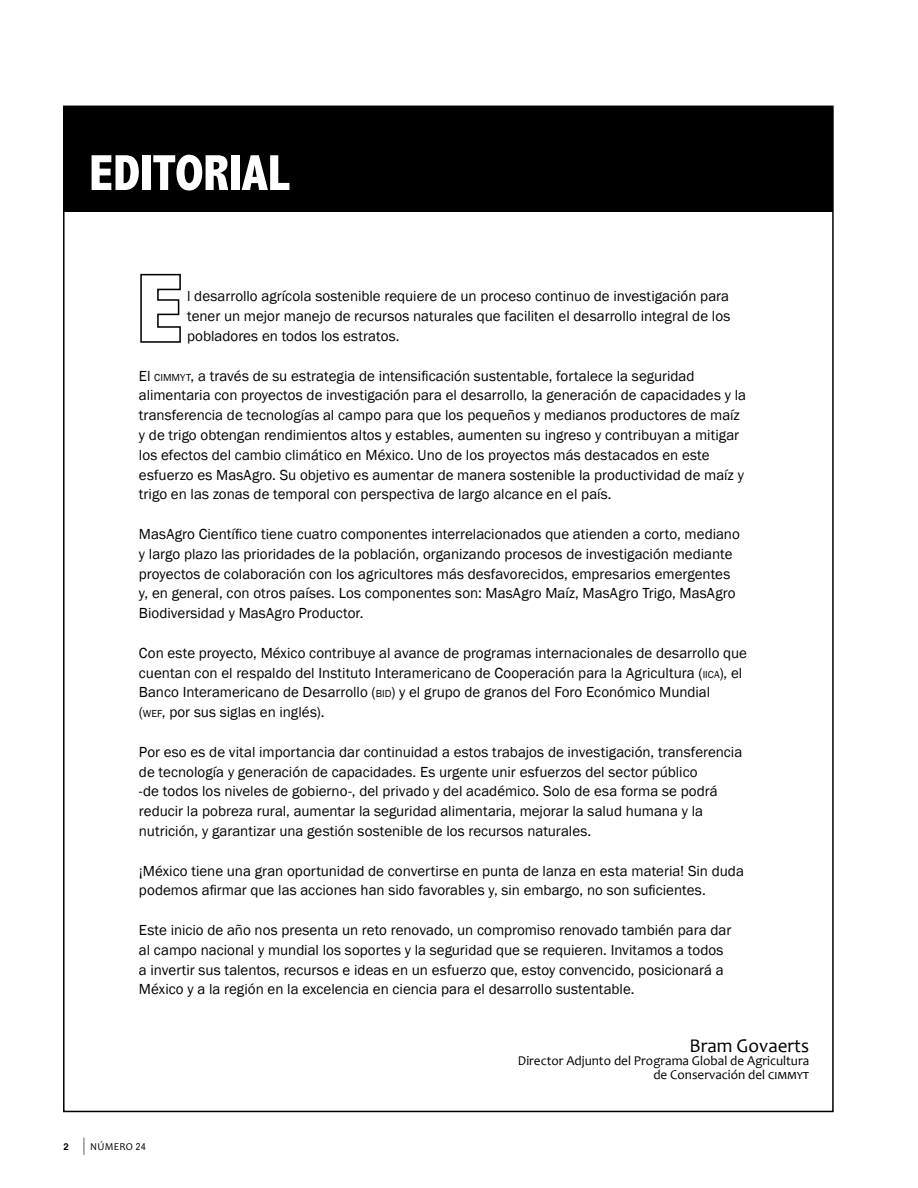
<style>
.page{position:relative;width:918px;height:1188px;background:#fff}
.page>*{position:absolute;margin:0;border:0;box-sizing:border-box;transform-origin:0 0}
.t1{font:800 condensed 96.6px "Abadi";color:#fff}
.t2{font:800 condensed 51px "Abadi";letter-spacing:-.005em;color:#fff}
.t3{font:19.5px "Candara";color:#000}
.t4{font:15px/19.8px "Franklin Gothic";color:#000}
.t5{font:13.5px/13.5px "Candara";color:#000;text-align:right}
.t6{font:10.5px "Candara";letter-spacing:.03em;color:#000}
.t7{font:700 9.45px "Helvetica";color:#000}
.s1{font-size:10.5px}
.s2{font-family:"Arial Narrow";font-size:9.45px}
</style>
<div class="page">
<svg style="left:83px;top:1138px;width:2px;height:17px"></svg>
<div style="left:64px;top:106px;width:769px;height:106px;background:#000"></div>
<svg style="left:140px;top:273px;width:41px;height:70px"></svg>
<h2 class="t2" style="left:89px;top:143px;width:201px">EDITORIAL</h2>
<h1 class="t1" style="left:137px;top:253px;width:47px">E</h1>
<p class="t4" style="left:187px;top:287px;width:545px;text-align:justify">l desarrollo agrícola sostenible requiere de un proceso continuo de investigación para tener un mejor manejo de recursos naturales que faciliten el desarrollo integral de los pobladores en todos los estratos.</p>
<p class="t4" style="left:139px;top:366px;width:609px">El <span class="s1">CIMMYT</span>, a través de su estrategia de intensificación sustentable, fortalece la seguridad alimentaria con proyectos de investigación para el desarrollo, la generación de capacidades y la transferencia de tecnologías al campo para que los pequeños y medianos productores de maíz y de trigo obtengan rendimientos altos y estables, aumenten su ingreso y contribuyan a mitigar los efectos del cambio climático en México. Uno de los proyectos más destacados en este esfuerzo es MasAgro. Su objetivo es aumentar de manera sostenible la productividad de maíz y trigo en las zonas de temporal con perspectiva de largo alcance en el país.</p>
<p class="t4" style="left:139px;top:524px;width:602px">MasAgro Científico tiene cuatro componentes interrelacionados que atienden a corto, mediano y largo plazo las prioridades de la población, organizando procesos de investigación mediante proyectos de colaboración con los agricultores más desfavorecidos, empresarios emergentes y, en general, con otros países. Los componentes son: MasAgro Maíz, MasAgro Trigo, MasAgro Biodiversidad y MasAgro Productor.</p>
<p class="t4" style="left:139px;top:643px;width:610px">Con este proyecto, México contribuye al avance de programas internacionales de desarrollo que cuentan con el respaldo del Instituto Interamericano de Cooperación para la Agricultura (<span class="s1">IICA</span>), el Banco Interamericano de Desarrollo (<span class="s1">BID</span>) y el grupo de granos del Foro Económico Mundial<br>(<span class="s1">WEF</span>, por sus siglas en inglés).</p>
<p class="t4" style="left:139px;top:742px;width:605px">Por eso es de vital importancia dar continuidad a estos trabajos de investigación, transferencia de tecnología y generación de capacidades. Es urgente unir esfuerzos del sector público<br>-de todos los niveles de gobierno-, del privado y del académico. Solo de esa forma se podrá reducir la pobreza rural, aumentar la seguridad alimentaria, mejorar la salud humana y la nutrición, y garantizar una gestión sostenible de los recursos naturales.</p>
<p class="t4" style="left:139px;top:861px;width:606px">¡México tiene una gran oportunidad de convertirse en punta de lanza en esta materia! Sin duda podemos afirmar que las acciones han sido favorables y, sin embargo, no son suficientes.</p>
<p class="t4" style="left:139px;top:920px;width:594px">Este inicio de año nos presenta un reto renovado, un compromiso renovado también para dar al campo nacional y mundial los soportes y la seguridad que se requieren. Invitamos a todos a invertir sus talentos, recursos e ideas en un esfuerzo que, estoy convencido, posicionará a México y a la región en la excelencia en ciencia para el desarrollo sustentable.</p>
<p class="t7" style="left:64px;top:1139px;width:7px">2</p>
<p class="t6" style="left:90px;top:1140px;width:57px">NÚMERO <span class="s2">24</span></p>
<h3 class="t3" style="left:689px;top:1033px;width:121px">Bram Govaerts</h3>
<p class="t5" style="left:518px;top:1054px;width:293px">Director Adjunto del Programa Global de Agricultura de Conservación del cimmyt</p>
</div>
